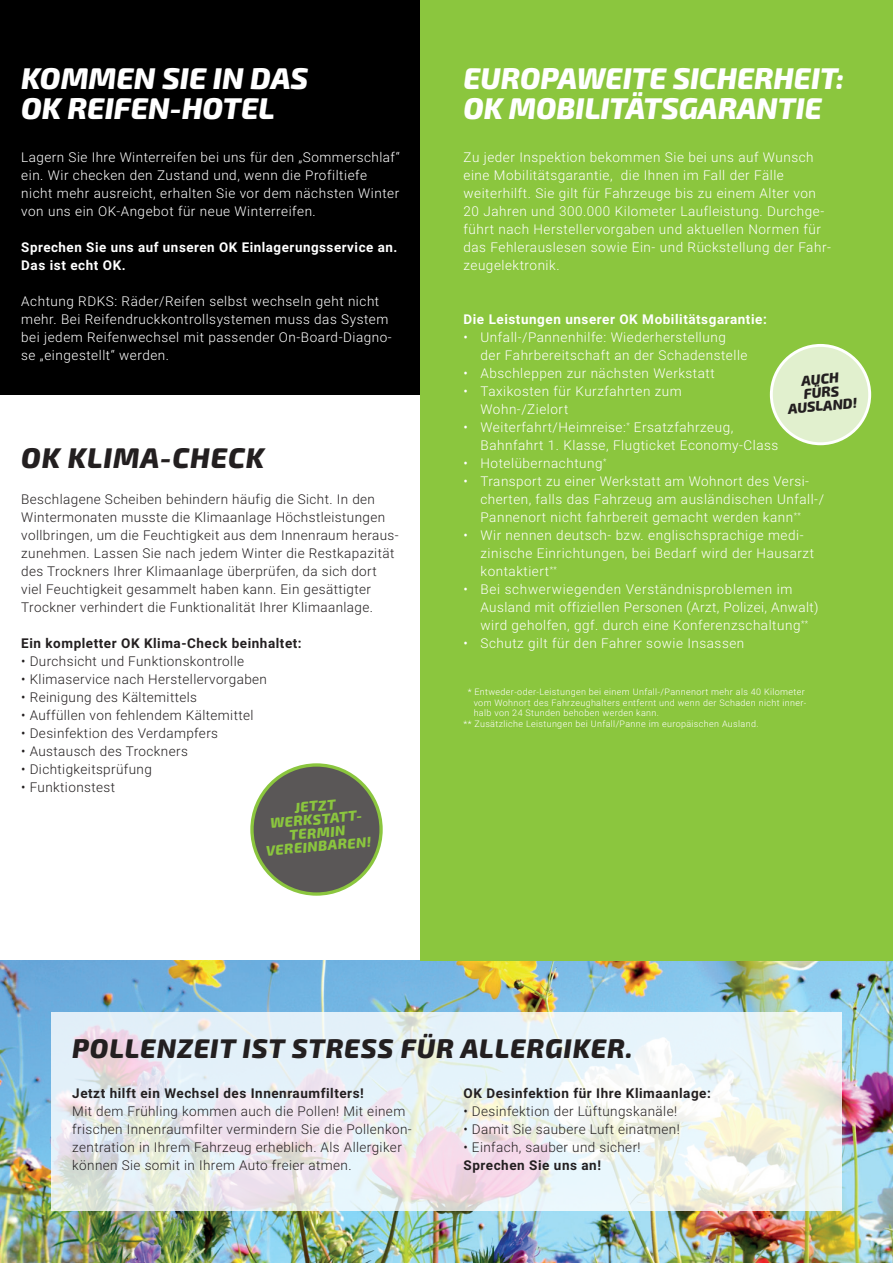
<style>
.page{position:relative;width:893px;height:1263px;background:#fff}
.page>*{position:absolute;margin:0;border:0;box-sizing:border-box;transform-origin:0 0}
.t1{font:italic 800 30px/30px "Exo 2";color:#fff}
.t2{font:italic 800 28.5px "Exo 2";letter-spacing:.03em;color:#231f20}
.t3{font:italic 800 27px "Exo 2";letter-spacing:.03em;color:#231f20}
.t4{font:italic 800 14.25px/13.5px "Exo 2";color:#8bc63e;text-align:center}
.t5{font:italic 800 14.25px/13.5px "Exo 2";color:#231f20;text-align:center}
.t6{font:300 13.5px/18px "Roboto";letter-spacing:.04em;color:#fff}
.t7{font:300 13.5px/18px "Roboto";letter-spacing:.03em;color:#231f20}
.t8{font:700 13.5px "Roboto";letter-spacing:.04em;color:#231f20}
.t9{font:700 13.5px/18px "Roboto";letter-spacing:.04em;color:#fff}
.t10{font:300 9px "Roboto";letter-spacing:.04em;color:#fff}
</style>
<div class="page">
<div style="left:0;top:0;width:421px;height:395px;background:#000"></div>
<img style="left:0;top:960px;width:893px;height:303px">
<div style="left:421px;top:0;width:472px;height:960px;background:#8bc63e"></div>
<div style="left:252px;top:765px;width:129px;height:129px;background:#5a5757;border-radius:50%"></div>
<div style="left:250px;top:763px;width:133px;height:133px;border:3px solid #8bc63e;border-radius:50%"></div>
<svg style="left:51px;top:1012px;width:791px;height:199px;background:#eaeeef"></svg>
<div style="left:771px;top:345px;width:99px;height:99px;background:#e1f0ce;border-radius:50%"></div>
<div style="left:770px;top:344px;width:101px;height:101px;border:3px solid #fff;border-radius:50%"></div>
<h1 class="t1" style="left:21px;top:64px;width:289px">KOMMEN SIE IN DAS<br>OK REIFEN-HOTEL</h1>
<p class="t6" style="left:21px;top:148px;width:380px">Lagern Sie Ihre Winterreifen bei uns für den „Sommerschlaf“ ein. Wir checken den Zustand und, wenn die Profiltiefe nicht mehr ausreicht, erhalten Sie vor dem nächsten Winter von uns ein OK-Angebot für neue Winterreifen.</p>
<p class="t9" style="left:21px;top:238px;width:378px">Sprechen Sie uns auf unseren OK Einlagerungsservice an.<br>Das ist echt OK.</p>
<p class="t6" style="left:21px;top:292px;width:372px">Achtung RDKS: Räder/Reifen selbst wechseln geht nicht mehr. Bei Reifendruckkontrollsystemen muss das System bei jedem Reifenwechsel mit passender On-Board-Diagno&shy;se „eingestellt“ werden.</p>
<h2 class="t2" style="left:21px;top:441px;width:245px">OK KLIMA-CHECK</h2>
<p class="t7" style="left:21px;top:490px;width:379px">Beschlagene Scheiben behindern häufig die Sicht. In den Wintermonaten musste die Klimaanlage Höchstleistungen vollbringen, um die Feuchtigkeit aus dem Innenraum heraus&shy;zunehmen. Lassen Sie nach jedem Winter die Restkapazität des Trockners Ihrer Klimaanlage überprüfen, da sich dort viel Feuchtigkeit gesammelt haben kann. Ein gesättigter Trockner verhindert die Funktionalität Ihrer Klimaanlage.</p>
<p class="t8" style="left:21px;top:634px;width:282px">Ein kompletter OK Klima-Check beinhaltet:</p>
<p class="t7" style="left:21px;top:652px;width:224px">• Durchsicht und Funktionskontrolle</p>
<p class="t7" style="left:21px;top:670px;width:247px">• Klimaservice nach Herstellervorgaben</p>
<p class="t7" style="left:21px;top:688px;width:177px">• Reinigung des Kältemittels</p>
<p class="t7" style="left:21px;top:706px;width:234px">• Auffüllen von fehlendem Kältemittel</p>
<p class="t7" style="left:21px;top:724px;width:198px">• Desinfektion des Verdampfers</p>
<p class="t7" style="left:21px;top:742px;width:168px">• Austausch des Trockners</p>
<p class="t7" style="left:21px;top:760px;width:132px">• Dichtigkeitsprüfung</p>
<p class="t7" style="left:21px;top:778px;width:95px">• Funktionstest</p>
<p class="t4" style="left:262px;top:804px;width:107px;rotate:-5deg">JETZT<br>WERKSTATT-<br>TERMIN<br>VEREINBAREN!</p>
<h1 class="t1" style="left:463px;top:64px;width:382px">EUROPAWEITE SICHERHEIT:<br>OK MOBILITÄTSGARANTIE</h1>
<p class="t6" style="left:463px;top:148px;width:369px">Zu jeder Inspektion bekommen Sie bei uns auf Wunsch eine Mobilitätsgarantie, die Ihnen im Fall der Fälle weiterhilft. Sie gilt für Fahrzeuge bis zu einem Alter von 20 Jahren und 300.000 Kilometer Laufleistung. Durchge&shy;führt nach Herstellervorgaben und aktuellen Normen für das Fehlerauslesen sowie Ein- und Rückstellung der Fahr&shy;zeugelektronik.</p>
<p class="t9" style="left:463px;top:310px;width:305px">Die Leistungen unserer OK Mobilitätsgarantie:</p>
<p class="t6" style="left:480px;top:328px;width:269px;text-indent:-17px">• Unfall-/Pannenhilfe: Wiederherstellung der Fahrbereitschaft an der Schadenstelle</p>
<p class="t6" style="left:463px;top:364px;width:253px">• Abschleppen zur nächsten Werkstatt</p>
<p class="t6" style="left:480px;top:382px;width:203px;text-indent:-17px">• Taxikosten für Kurzfahrten zum<br>Wohn-/Zielort</p>
<p class="t6" style="left:480px;top:418px;width:299px;text-indent:-17px">• Weiterfahrt/Heimreise:<sup>*</sup> Ersatzfahrzeug,<br>Bahnfahrt 1. Klasse, Flugticket Economy-Class</p>
<p class="t6" style="left:463px;top:454px;width:145px">• Hotelübernachtung<sup>*</sup></p>
<p class="t6" style="left:480px;top:472px;width:345px;text-indent:-17px">• Transport zu einer Werkstatt am Wohnort des Versi&shy;cherten, falls das Fahrzeug am ausländischen Unfall-/<br>Pannenort nicht fahrbereit gemacht werden kann<sup>**</sup></p>
<p class="t6" style="left:480px;top:526px;width:335px;text-indent:-17px">• Wir nennen deutsch- bzw. englischsprachige medi&shy;zinische Einrichtungen, bei Bedarf wird der Hausarzt kontaktiert<sup>**</sup></p>
<p class="t6" style="left:480px;top:580px;width:340px;text-indent:-17px">• Bei schwerwiegenden Verständnisproblemen im<br>Ausland mit offiziellen Personen (Arzt, Polizei, Anwalt) wird geholfen, ggf. durch eine Konferenzschaltung<sup>**</sup></p>
<p class="t6" style="left:463px;top:634px;width:282px">• Schutz gilt für den Fahrer sowie Insassen</p>
<p class="t10" style="left:468px;top:685px;width:339px">* Entweder-oder-Leistungen bei einem Unfall-/Pannenort mehr als 40 Kilometer</p>
<p class="t10" style="left:474px;top:696px;width:334px">vom Wohnort des Fahrzeughalters entfernt und wenn der Schaden nicht inner-</p>
<p class="t10" style="left:474px;top:707px;width:187px">halb von 24 Stunden behoben werden kann.</p>
<p class="t10" style="left:463px;top:718px;width:297px">** Zusätzliche Leistungen bei Unfall/Panne im europäischen Ausland.</p>
<p class="t5" style="left:785px;top:376px;width:71px;rotate:-5deg">AUCH<br>FÜRS<br>AUSLAND!</p>
<h3 class="t3" style="left:72px;top:1032px;width:562px">POLLENZEIT IST STRESS FÜR ALLERGIKER.</h3>
<p class="t8" style="left:72px;top:1084px;width:293px">Jetzt hilft ein Wechsel des Innenraumfilters!</p>
<p class="t7" style="left:72px;top:1102px;width:341px">Mit dem Frühling kommen auch die Pollen! Mit einem frischen Innenraumfilter vermindern Sie die Pollenkon&shy;zentration in Ihrem Fahrzeug erheblich. Als Allergiker können Sie somit in Ihrem Auto freier atmen.</p>
<p class="t8" style="left:463px;top:1084px;width:249px">OK Desinfektion für Ihre Klimaanlage:</p>
<p class="t7" style="left:463px;top:1102px;width:215px">• Desinfektion der Lüftungskanäle!</p>
<p class="t7" style="left:463px;top:1120px;width:218px">• Damit Sie saubere Luft einatmen!</p>
<p class="t7" style="left:463px;top:1138px;width:179px">• Einfach, sauber und sicher!</p>
<p class="t8" style="left:463px;top:1156px;width:139px">Sprechen Sie uns an!</p>
</div>
